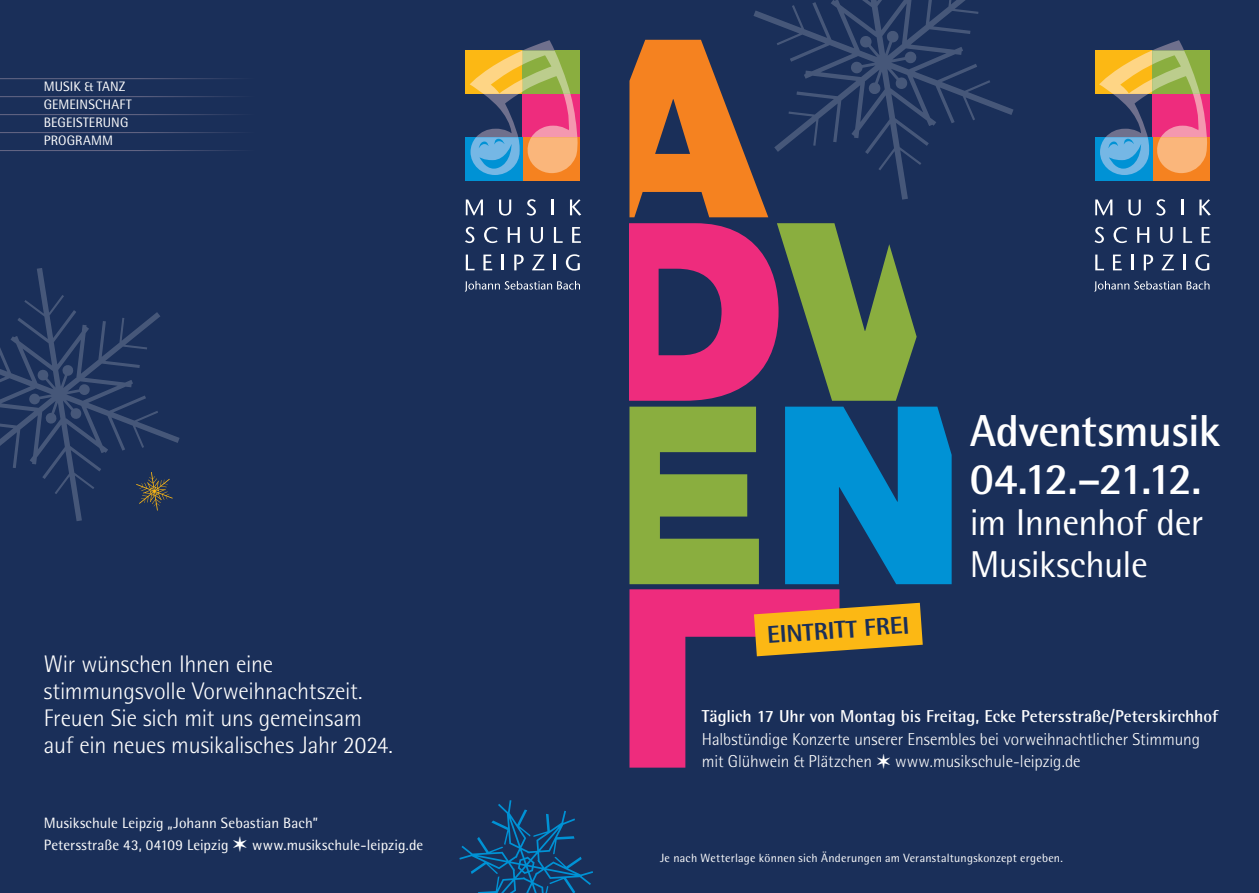
<style>
.page{position:relative;width:1259px;height:893px;background:#fff}
.page>*{position:absolute;margin:0;border:0;box-sizing:border-box;transform-origin:0 0}
.t1{font:700 44.85px/48.6px "Rotis Semi Sans Std";letter-spacing:-.02em;color:#fff}
.t2{font:37.35px/41.1px "Rotis Semi Sans Std";letter-spacing:-.015em;color:#fff}
.t3{font:800 24.3px "Rotis Semi Sans Std";color:#1a2f59}
.t4{font:300 24px/27px "Rotis Semi Sans Std";letter-spacing:-.01em;color:#fff}
.t5{font:300 17.25px/22.5px "Rotis Semi Sans Std";letter-spacing:-.005em;color:#fff}
.t6{font:700 17.25px "Rotis Semi Sans Std";color:#fff}
.t7{font:15px/22.5px "Rotis Semi Sans Std";letter-spacing:.005em;color:#fff}
.t8{font:13.65px/17.9px "Rotis Semi Sans Std";letter-spacing:.01em;color:#fff}
.t9{font:12px "Rotis Semi Sans Std";letter-spacing:.02em;color:#fff}
</style>
<div class="page">
<div style="left:0;top:0;width:629px;height:893px;background:#1a2f59"></div>
<div style="left:465px;top:51px;width:58px;height:43px;background:#fcb814"></div>
<div style="left:523px;top:94px;width:57px;height:43px;background:#ee2c7d"></div>
<div style="left:523px;top:51px;width:57px;height:43px;background:#8aae3f"></div>
<div style="left:523px;top:137px;width:57px;height:43px;background:#f58220"></div>
<div style="left:465px;top:137px;width:58px;height:43px;background:#0092d5"></div>
<svg style="left:466px;top:255px;width:8px;height:15px"></svg>
<svg style="left:483px;top:255px;width:9px;height:15px"></svg>
<hr style="left:501px;top:255px;width:3px;height:15px;background:#fff">
<svg style="left:514px;top:255px;width:9px;height:15px"></svg>
<svg style="left:532px;top:255px;width:12px;height:15px"></svg>
<svg style="left:554px;top:255px;width:2px;height:15px"></svg>
<svg style="left:566px;top:254px;width:14px;height:17px"></svg>
<svg style="left:465px;top:227px;width:9px;height:16px"></svg>
<svg style="left:484px;top:227px;width:14px;height:16px"></svg>
<svg style="left:508px;top:227px;width:12px;height:16px"></svg>
<svg style="left:531px;top:227px;width:12px;height:16px"></svg>
<svg style="left:554px;top:227px;width:8px;height:16px"></svg>
<svg style="left:572px;top:227px;width:9px;height:16px"></svg>
<svg style="left:466px;top:199px;width:17px;height:16px"></svg>
<svg style="left:499px;top:199px;width:12px;height:17px"></svg>
<svg style="left:526px;top:199px;width:10px;height:17px"></svg>
<hr style="left:551px;top:199px;width:3px;height:16px;background:#fff">
<svg style="left:570px;top:199px;width:11px;height:17px"></svg>
<svg style="left:465px;top:281px;width:115px;height:11px"></svg>
<svg style="left:470px;top:40px;width:108px;height:135px"></svg>
<hr style="left:0;top:96px;width:275px;height:1px;background:#666886">
<hr style="left:0;top:114px;width:275px;height:1px;background:#666886">
<hr style="left:0;top:132px;width:275px;height:1px;background:#666886">
<hr style="left:0;top:150px;width:275px;height:1px;background:#666886">
<hr style="left:0;top:78px;width:275px;height:1px;background:#666886">
<svg style="left:0;top:268px;width:180px;height:253px"></svg>
<svg style="left:459px;top:800px;width:134px;height:93px"></svg>
<svg style="left:136px;top:472px;width:37px;height:39px"></svg>
<div style="left:629px;top:0;width:630px;height:893px;background:#1a2f59"></div>
<div style="left:1095px;top:51px;width:57px;height:43px;background:#fcb814"></div>
<div style="left:1152px;top:94px;width:57px;height:43px;background:#ee2c7d"></div>
<div style="left:1152px;top:51px;width:57px;height:43px;background:#8aae3f"></div>
<div style="left:1152px;top:137px;width:57px;height:43px;background:#f58220"></div>
<div style="left:1095px;top:137px;width:57px;height:43px;background:#0092d5"></div>
<svg style="left:1095px;top:255px;width:9px;height:15px"></svg>
<svg style="left:1113px;top:255px;width:8px;height:15px"></svg>
<svg style="left:1131px;top:255px;width:2px;height:15px"></svg>
<svg style="left:1143px;top:255px;width:10px;height:15px"></svg>
<svg style="left:1161px;top:255px;width:12px;height:15px"></svg>
<svg style="left:1183px;top:255px;width:2px;height:15px"></svg>
<svg style="left:1195px;top:254px;width:14px;height:17px"></svg>
<svg style="left:1094px;top:227px;width:10px;height:16px"></svg>
<svg style="left:1113px;top:227px;width:14px;height:16px"></svg>
<svg style="left:1137px;top:227px;width:12px;height:16px"></svg>
<svg style="left:1160px;top:227px;width:12px;height:16px"></svg>
<svg style="left:1183px;top:227px;width:9px;height:16px"></svg>
<svg style="left:1201px;top:227px;width:9px;height:16px"></svg>
<svg style="left:1095px;top:199px;width:17px;height:16px"></svg>
<svg style="left:1128px;top:199px;width:12px;height:17px"></svg>
<svg style="left:1156px;top:199px;width:9px;height:17px"></svg>
<svg style="left:1181px;top:199px;width:2px;height:16px"></svg>
<svg style="left:1199px;top:199px;width:11px;height:17px"></svg>
<svg style="left:1094px;top:281px;width:115px;height:11px"></svg>
<svg style="left:1099px;top:40px;width:108px;height:135px"></svg>
<svg style="left:629px;top:223px;width:287px;height:178px"></svg>
<svg style="left:629px;top:40px;width:139px;height:177px"></svg>
<svg style="left:753px;top:0;width:260px;height:200px"></svg>
<svg style="left:629px;top:407px;width:322px;height:361px"></svg>
<p class="t8" style="left:44px;top:78px;width:89px">MUSIK &amp; TANZ<br>GEMEINSCHAFT<br>BEGEISTERUNG<br>PROGRAMM</p>
<p class="t4" style="left:44px;top:651px;width:350px">Wir wünschen Ihnen eine stimmungsvolle Vorweihnachtszeit.<br>Freuen Sie sich mit uns gemeinsam auf ein neues musikalisches Jahr 2024.</p>
<p class="t7" style="left:44px;top:812px;width:276px">Musikschule Leipzig „Johann Sebastian Bach”<br>Petersstraße 43, 04109 Leipzig</p>
<p class="t7" style="left:252px;top:834px;width:173px">www.musikschule-leipzig.de</p>
<p class="t3" style="left:766px;top:619px;width:144px;rotate:-4deg">EINTRITT FREI</p>
<h1 class="t1" style="left:969px;top:406px;width:252px">Adventsmusik<br>04.12.–21.12.</h1>
<h2 class="t2" style="left:969px;top:502px;width:235px">im Innenhof der<br>Musikschule</h2>
<p class="t6" style="left:702px;top:706px;width:518px">Täglich 17 Uhr von Montag bis Freitag, Ecke Petersstraße/Peterskirchhof</p>
<p class="t5" style="left:702px;top:728px;width:500px">Halbstündige Konzerte unserer Ensembles bei vorweihnachtlicher Stimmung mit Glühwein &amp; Plätzchen</p>
<p class="t5" style="left:895px;top:750px;width:187px">www.musikschule-leipzig.de</p>
<p class="t9" style="left:660px;top:851px;width:404px">Je nach Wetterlage können sich Änderungen am Veranstaltungskonzept ergeben.</p>
</div>
